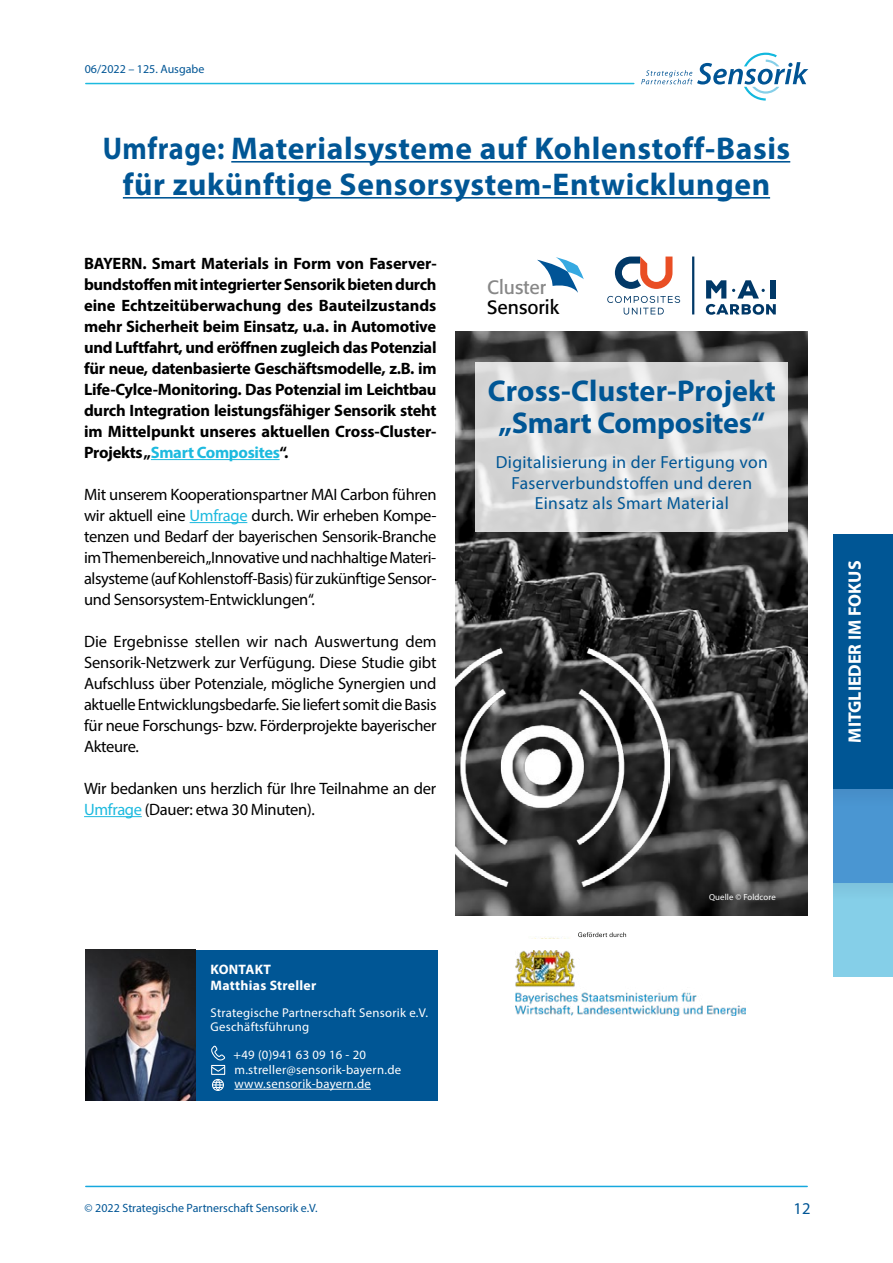
<style>
.page{position:relative;width:893px;height:1263px;background:#fff}
.page>*{position:absolute;margin:0;border:0;box-sizing:border-box;transform-origin:0 0}
.t1{font:700 31.5px/36px "Myriad Pro";letter-spacing:.02em;color:#005695;text-align:center;scale:.9 1}
.t2{font:700 30.15px/32.5px "Myriad Pro";letter-spacing:-.005em;color:#005695;text-align:center}
.t3{font:19.05px "Formata";color:#000}
.t4{font:19.05px "Formata";color:#878787}
.t5{font:700 18px "Myriad Pro";color:#fff}
.t6{font:17.55px/20.2px "Myriad Pro";letter-spacing:.02em;color:#005695;text-align:center}
.t7{font:16.5px/21px "Myriad Pro";letter-spacing:-.02em;color:#000;text-align:justify}
.t8{font:700 16.5px/21px "Myriad Pro";letter-spacing:-.015em;color:#000;text-align:justify}
.t9{font:16.5px "Myriad Pro";color:#005595}
.t10{font:700 13.8px/16.5px "Myriad Pro";letter-spacing:.02em;color:#fff}
.t11{font:12.75px/13.5px "Myriad Pro";letter-spacing:.02em;color:#fff}
.t12{font:12px "Myriad Pro";color:#005595}
.t13{font:8.85px "Myriad Pro";letter-spacing:.01em;color:#fff}
.s1{color:#1dbadf}
</style>
<div class="page">
<hr style="left:86px;top:1186px;width:721px;height:1px;background:#16a8de">
<hr style="left:86px;top:83px;width:548px;height:1px;background:#1dbadf">
<svg style="left:641px;top:53px;width:167px;height:48px"></svg>
<hr style="left:151px;top:459px;width:129px;height:1px;background:#1dbadf">
<hr style="left:190px;top:522px;width:57px;height:1px;background:#1dbadf">
<hr style="left:84px;top:816px;width:58px;height:1px;background:#1dbadf">
<hr style="left:231px;top:161px;width:559px;height:2px;background:#005695">
<hr style="left:123px;top:197px;width:647px;height:2px;background:#005695">
<img style="left:456px;top:331px;width:352px;height:584px">
<svg style="left:476px;top:363px;width:312px;height:169px;background:#d8d8d8"></svg>
<svg style="left:578px;top:932px;width:48px;height:5px"></svg>
<svg style="left:537px;top:257px;width:47px;height:36px"></svg>
<img style="left:456px;top:647px;width:213px;height:240px">
<hr style="left:692px;top:257px;width:2px;height:57px;background:#003867">
<svg style="left:607px;top:296px;width:73px;height:19px"></svg>
<svg style="left:615px;top:257px;width:57px;height:32px"></svg>
<svg style="left:706px;top:280px;width:70px;height:35px"></svg>
<img style="left:85px;top:950px;width:111px;height:150px">
<div style="left:196px;top:950px;width:242px;height:150px;background:#005695"></div>
<hr style="left:234px;top:1089px;width:137px;height:1px;background:#fff">
<svg style="left:211px;top:1045px;width:15px;height:46px"></svg>
<img style="left:515px;top:950px;width:230px;height:65px">
<div style="left:833px;top:534px;width:60px;height:255px;background:#005695"></div>
<div style="left:833px;top:789px;width:60px;height:94px;background:#4a96d2"></div>
<div style="left:833px;top:883px;width:60px;height:93px;background:#85cfe8"></div>
<p class="t12" style="left:85px;top:62px;width:121px">06/2022 – 125. Ausgabe</p>
<h1 class="t1" style="left:103px;top:129px;width:765px">Umfrage: Materialsysteme auf Kohlenstoff-Basis für zukünftige Sensorsystem-Entwicklungen</h1>
<p class="t8" style="left:84px;top:252px;width:354px">BAYERN. Smart Materials in Form von Faserver&shy;bundstoffen mit integrierter Sensorik bieten durch eine Echtzeitüberwachung des Bauteilzustands mehr Sicherheit beim Einsatz, u.a. in Automotive und Luftfahrt, und eröffnen zugleich das Potenzial für neue, datenbasierte Geschäftsmodelle, z.B. im Life-Cylce-Monitoring. Das Potenzial im Leichtbau durch Integration leistungsfähiger Sensorik steht im Mittelpunkt unseres aktuellen Cross-Cluster-Projekts „<span class="s1">Smart Composites</span>“.</p>
<p class="t7" style="left:84px;top:484px;width:354px">Mit unserem Kooperationspartner MAI Carbon führen wir aktuell eine <span class="s1">Umfrage</span> durch. Wir erheben Kompe&shy;tenzen und Bedarf der bayerischen Sensorik-Branche im Themenbereich „Innovative und nachhaltige Materi&shy;alsysteme (auf Kohlenstoff-Basis) für zukünftige Sensor&shy;und Sensorsystem-Entwicklungen“.</p>
<p class="t7" style="left:84px;top:631px;width:354px">Die Ergebnisse stellen wir nach Auswertung dem Sensorik-Netzwerk zur Verfügung. Diese Studie gibt Aufschluss über Potenziale, mögliche Synergien und aktuelle Entwicklungsbedarfe. Sie liefert somit die Basis für neue Forschungs- bzw. Förderprojekte bayerischer Akteure.</p>
<p class="t7" style="left:84px;top:778px;width:354px">Wir bedanken uns herzlich für Ihre Teilnahme an der<br><span class="s1">Umfrage</span> (Dauer: etwa 30 Minuten).</p>
<p class="t10" style="left:211px;top:960px;width:107px">KONTAKT<br>Matthias Streller</p>
<p class="t11" style="left:211px;top:1006px;width:219px">Strategische Partnerschaft Sensorik e.V.<br>Geschäftsführung</p>
<p class="t11" style="left:234px;top:1047px;width:169px;line-height:15px">+49 (0)941 63 09 16 - 20 m.streller@sensorik-bayern.de</p>
<p class="t11" style="left:234px;top:1077px;width:138px">www.sensorik-bayern.de</p>
<p class="t4" style="left:487px;top:276px;width:60px">Cluster</p>
<p class="t3" style="left:487px;top:296px;width:74px">Sensorik</p>
<h2 class="t2" style="left:488px;top:373px;width:289px">Cross-Cluster-Projekt „Smart Composites“</h2>
<p class="t6" style="left:496px;top:452px;width:273px">Digitalisierung in der Fertigung von<br>Faserverbundstoffen und deren<br>Einsatz als Smart Material</p>
<p class="t13" style="left:709px;top:892px;width:68px">Quelle © Foldcore</p>
<p class="t5" style="left:843px;top:743px;width:183px;rotate:-90deg">MITGLIEDER IM FOKUS</p>
<p class="t12" style="left:85px;top:1201px;width:235px">© 2022 Strategische Partnerschaft Sensorik e.V.</p>
<p class="t9" style="left:793px;top:1198px;width:18px">12</p>
</div>
